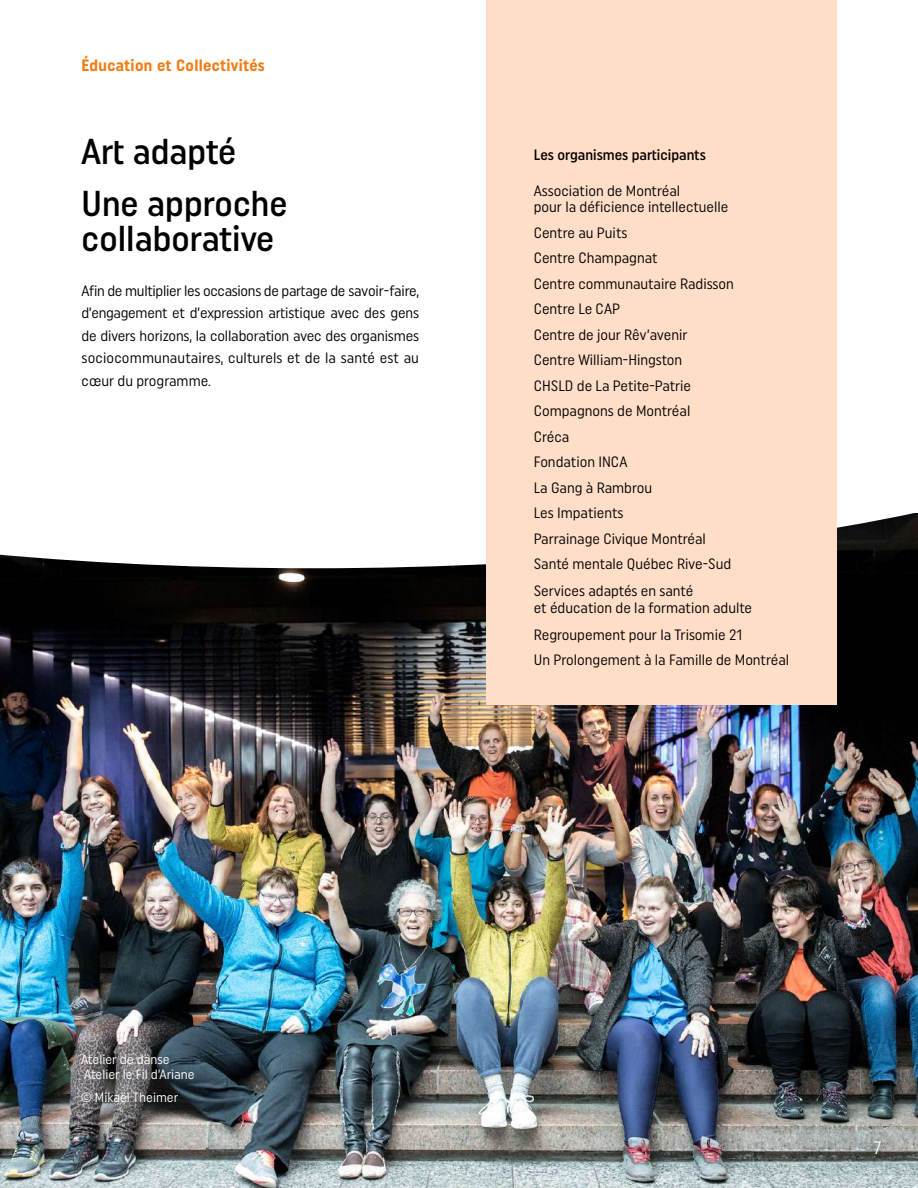
<style>
.page{position:relative;width:918px;height:1188px;background:#fff}
.page>*{position:absolute;margin:0;border:0;box-sizing:border-box;transform-origin:0 0}
.t1{font:500 condensed 36px/52.5px "Uniform";color:#000}
.t2{font:condensed 18px "Uniform";color:#fff}
.t3{font:700 condensed 16.5px "Uniform";letter-spacing:.02em;color:#f07c14}
.t4{font:condensed 15px/25.5px "Uniform";color:#000}
.t5{font:500 condensed 15px "Uniform";color:#000}
.t6{font:condensed 13.5px/15px "Uniform";color:#fff}
</style>
<div class="page">
<img style="left:0;top:568px;width:918px;height:620px">
<svg style="left:0;top:81px;width:918px;height:487px"></svg>
<div style="left:487px;top:0;width:350px;height:704px;background:#ffdec8"></div>
<p class="t3" style="left:82px;top:55px;width:185px">Éducation et Collectivités</p>
<h1 class="t1" style="left:82px;top:124px;width:208px">Art adapté<br>Une approche</h1>
<h1 class="t1" style="left:82px;top:211px;width:194px">collaborative</h1>
<p class="t4" style="left:82px;top:279px;width:339px;line-height:22.5px;text-align:justify">Afin de multiplier les occasions de partage de savoir-faire, d’engagement et d’expression artistique avec des gens de divers horizons, la collaboration avec des organismes sociocommunautaires, culturels et de la santé est au cœur du programme.</p>
<p class="t5" style="left:534px;top:145px;width:174px">Les organismes participants</p>
<p class="t4" style="left:534px;top:182px;width:196px;line-height:16.5px">Association de Montréal<br>pour la déficience intellectuelle</p>
<p class="t4" style="left:534px;top:219px;width:202px">Centre au Puits<br>Centre Champagnat<br>Centre communautaire Radisson<br>Centre Le CAP<br>Centre de jour Rêv’avenir<br>Centre William-Hingston<br>CHSLD de La Petite-Patrie<br>Compagnons de Montréal<br>Créca<br>Fondation INCA<br>La Gang à Rambrou<br>Les Impatients<br>Parrainage Civique Montréal<br>Santé mentale Québec Rive-Sud</p>
<p class="t4" style="left:534px;top:582px;width:220px;line-height:16.5px">Services adaptés en santé<br>et éducation de la formation adulte</p>
<p class="t4" style="left:534px;top:621px;width:257px">Regroupement pour la Trisomie 21<br>Un Prolongement à la Famille de Montréal</p>
<p class="t6" style="left:81px;top:1052px;width:115px">Atelier de danse<br>Atelier le Fil d’Ariane</p>
<p class="t6" style="left:81px;top:1089px;width:99px">© Mikaël Theimer</p>
<p class="t2" style="left:873px;top:1137px;width:10px">7</p>
</div>
